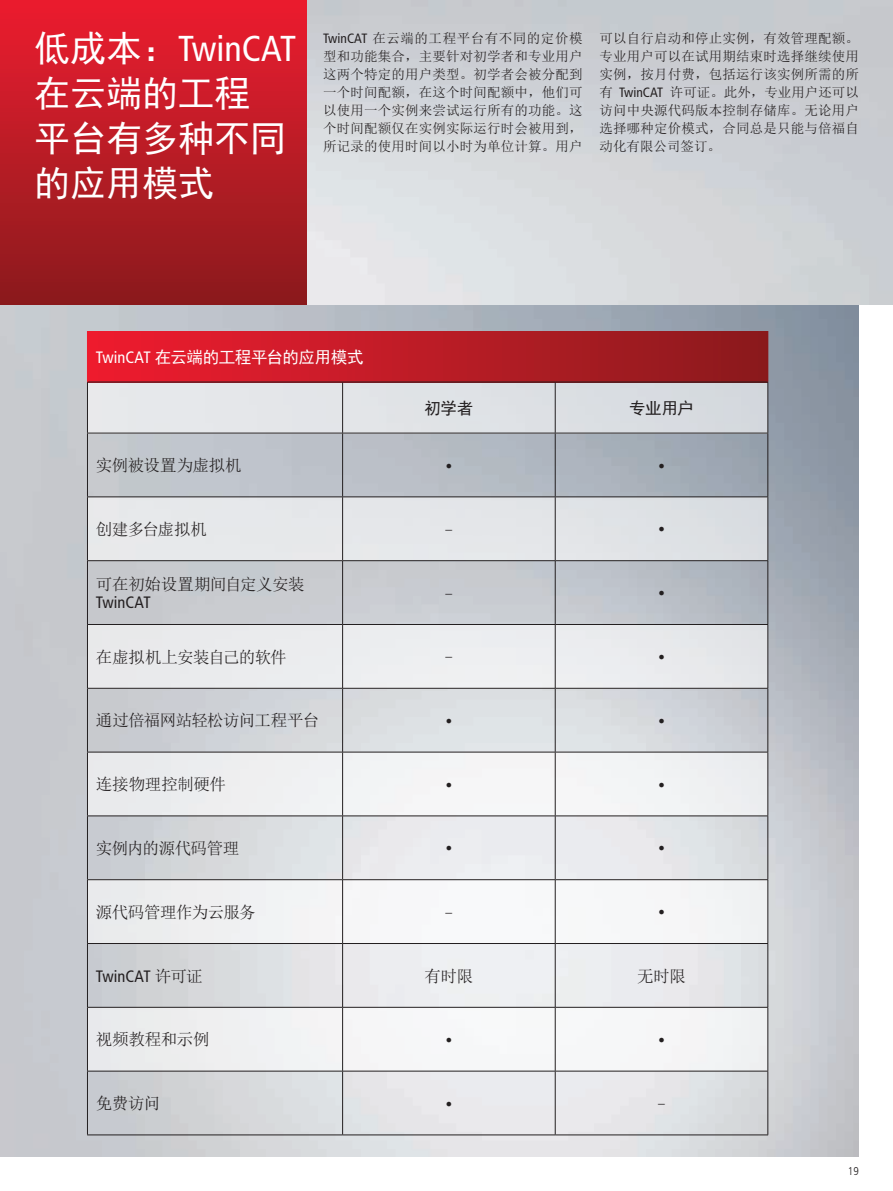
<style>
.page{position:relative;width:893px;height:1191px;background:#fff}
.page>*{position:absolute;margin:0;border:0;box-sizing:border-box;transform-origin:0 0}
.t1{font:36px/45px "Sim Hei";color:#fff}
.t2{font:condensed 36px "Frutiger LT Pro";color:#fff}
.t3{font:16.5px "Sim Sun";letter-spacing:-.03em;color:#231f20}
.t4{font:16.5px "Sim Hei";letter-spacing:-.03em;color:#fff}
.t5{font:condensed 16.5px "Frutiger LT Pro";letter-spacing:-.005em;color:#231f20}
.t6{font:16.5px "Sim Hei";letter-spacing:-.035em;color:#231f20}
.t7{font:13.5px/18px "Sim Sun";letter-spacing:.01em;color:#231f20;text-align:justify}
.t8{font:300 condensed 13.5px "Frutiger LT Pro";color:#231f20}
.t9{font:300 condensed 11.25px "Frutiger LT Pro";color:#231f20}
.t10{font:10.5px "Times New Roman";color:#231f20}
.s1{font-family:"Sim Hei";font-stretch:normal}
.s2{font-family:"Frutiger LT Pro";font-stretch:condensed}
.s3{font-family:"Sim Sun";font-stretch:normal}
</style>
<div class="page">
<img style="left:0;top:304px;width:859px;height:853px">
<img style="left:306px;top:0;width:587px;height:304px">
<div style="left:0;top:0;width:306px;height:304px;background:linear-gradient(to bottom,#ec1c2f,#8a1a1c)"></div>
<div style="left:88px;top:382px;width:680px;height:51px;background:#e0e3e6"></div>
<div style="left:88px;top:496px;width:680px;height:64px;background:#e5e7e9"></div>
<div style="left:88px;top:625px;width:680px;height:63px;background:#ebecee"></div>
<div style="left:88px;top:752px;width:680px;height:64px;background:#f1f3f4"></div>
<div style="left:88px;top:879px;width:680px;height:64px;background:#f5f5f6"></div>
<div style="left:88px;top:1007px;width:680px;height:64px;background:#f5f4f5"></div>
<div style="left:87px;top:331px;width:681px;height:51px;background:linear-gradient(to right,#f01c2f,#8a1b1d)"></div>
<hr style="left:87px;top:382px;width:256px;height:1px;background:#231f20">
<hr style="left:343px;top:382px;width:212px;height:1px;background:#231f20">
<hr style="left:555px;top:382px;width:213px;height:1px;background:#231f20">
<hr style="left:87px;top:382px;width:1px;height:51px;background:#231f20">
<hr style="left:342px;top:382px;width:1px;height:51px;background:#231f20">
<hr style="left:555px;top:382px;width:1px;height:51px;background:#231f20">
<hr style="left:767px;top:382px;width:1px;height:51px;background:#231f20">
<hr style="left:87px;top:433px;width:256px;height:1px;background:#231f20">
<hr style="left:87px;top:433px;width:1px;height:63px;background:#231f20">
<hr style="left:343px;top:433px;width:212px;height:1px;background:#231f20">
<hr style="left:342px;top:433px;width:1px;height:63px;background:#231f20">
<hr style="left:555px;top:433px;width:213px;height:1px;background:#231f20">
<hr style="left:555px;top:433px;width:1px;height:63px;background:#231f20">
<hr style="left:767px;top:433px;width:1px;height:63px;background:#231f20">
<hr style="left:87px;top:496px;width:256px;height:1px;background:#231f20">
<hr style="left:87px;top:497px;width:1px;height:63px;background:#231f20">
<hr style="left:343px;top:496px;width:212px;height:1px;background:#231f20">
<hr style="left:342px;top:497px;width:1px;height:63px;background:#231f20">
<hr style="left:555px;top:496px;width:213px;height:1px;background:#231f20">
<hr style="left:555px;top:497px;width:1px;height:63px;background:#231f20">
<hr style="left:767px;top:497px;width:1px;height:63px;background:#231f20">
<hr style="left:87px;top:560px;width:256px;height:1px;background:#231f20">
<hr style="left:87px;top:561px;width:1px;height:63px;background:#231f20">
<hr style="left:343px;top:560px;width:212px;height:1px;background:#231f20">
<hr style="left:342px;top:561px;width:1px;height:63px;background:#231f20">
<hr style="left:555px;top:560px;width:213px;height:1px;background:#231f20">
<hr style="left:555px;top:561px;width:1px;height:63px;background:#231f20">
<hr style="left:767px;top:561px;width:1px;height:63px;background:#231f20">
<hr style="left:87px;top:624px;width:256px;height:1px;background:#231f20">
<hr style="left:87px;top:625px;width:1px;height:63px;background:#231f20">
<hr style="left:343px;top:624px;width:212px;height:1px;background:#231f20">
<hr style="left:342px;top:625px;width:1px;height:63px;background:#231f20">
<hr style="left:555px;top:624px;width:213px;height:1px;background:#231f20">
<hr style="left:555px;top:625px;width:1px;height:63px;background:#231f20">
<hr style="left:767px;top:625px;width:1px;height:63px;background:#231f20">
<hr style="left:87px;top:688px;width:256px;height:1px;background:#231f20">
<hr style="left:87px;top:688px;width:1px;height:64px;background:#231f20">
<hr style="left:343px;top:688px;width:212px;height:1px;background:#231f20">
<hr style="left:342px;top:688px;width:1px;height:64px;background:#231f20">
<hr style="left:555px;top:688px;width:213px;height:1px;background:#231f20">
<hr style="left:555px;top:688px;width:1px;height:64px;background:#231f20">
<hr style="left:767px;top:688px;width:1px;height:64px;background:#231f20">
<hr style="left:87px;top:752px;width:256px;height:1px;background:#231f20">
<hr style="left:87px;top:752px;width:1px;height:63px;background:#231f20">
<hr style="left:343px;top:752px;width:212px;height:1px;background:#231f20">
<hr style="left:342px;top:752px;width:1px;height:63px;background:#231f20">
<hr style="left:555px;top:752px;width:213px;height:1px;background:#231f20">
<hr style="left:555px;top:752px;width:1px;height:63px;background:#231f20">
<hr style="left:767px;top:752px;width:1px;height:63px;background:#231f20">
<hr style="left:87px;top:815px;width:256px;height:1px;background:#231f20">
<hr style="left:87px;top:816px;width:1px;height:63px;background:#231f20">
<hr style="left:343px;top:815px;width:212px;height:1px;background:#231f20">
<hr style="left:342px;top:816px;width:1px;height:63px;background:#231f20">
<hr style="left:555px;top:815px;width:213px;height:1px;background:#231f20">
<hr style="left:555px;top:816px;width:1px;height:63px;background:#231f20">
<hr style="left:767px;top:816px;width:1px;height:63px;background:#231f20">
<hr style="left:87px;top:879px;width:256px;height:1px;background:#231f20">
<hr style="left:87px;top:880px;width:1px;height:63px;background:#231f20">
<hr style="left:343px;top:879px;width:212px;height:1px;background:#231f20">
<hr style="left:342px;top:880px;width:1px;height:63px;background:#231f20">
<hr style="left:555px;top:879px;width:213px;height:1px;background:#231f20">
<hr style="left:555px;top:880px;width:1px;height:63px;background:#231f20">
<hr style="left:767px;top:880px;width:1px;height:63px;background:#231f20">
<hr style="left:87px;top:943px;width:256px;height:1px;background:#231f20">
<hr style="left:87px;top:943px;width:1px;height:64px;background:#231f20">
<hr style="left:343px;top:943px;width:212px;height:1px;background:#231f20">
<hr style="left:342px;top:943px;width:1px;height:64px;background:#231f20">
<hr style="left:555px;top:943px;width:213px;height:1px;background:#231f20">
<hr style="left:555px;top:943px;width:1px;height:64px;background:#231f20">
<hr style="left:767px;top:943px;width:1px;height:64px;background:#231f20">
<hr style="left:87px;top:1007px;width:256px;height:1px;background:#231f20">
<hr style="left:87px;top:1007px;width:1px;height:63px;background:#231f20">
<hr style="left:343px;top:1007px;width:212px;height:1px;background:#231f20">
<hr style="left:342px;top:1007px;width:1px;height:63px;background:#231f20">
<hr style="left:555px;top:1007px;width:213px;height:1px;background:#231f20">
<hr style="left:555px;top:1007px;width:1px;height:63px;background:#231f20">
<hr style="left:767px;top:1007px;width:1px;height:63px;background:#231f20">
<hr style="left:87px;top:1070px;width:256px;height:1px;background:#231f20">
<hr style="left:87px;top:1071px;width:1px;height:63px;background:#231f20">
<hr style="left:343px;top:1070px;width:212px;height:1px;background:#231f20">
<hr style="left:342px;top:1071px;width:1px;height:63px;background:#231f20">
<hr style="left:555px;top:1070px;width:213px;height:1px;background:#231f20">
<hr style="left:555px;top:1071px;width:1px;height:63px;background:#231f20">
<hr style="left:767px;top:1071px;width:1px;height:63px;background:#231f20">
<hr style="left:87px;top:1134px;width:256px;height:1px;background:#231f20">
<hr style="left:343px;top:1134px;width:212px;height:1px;background:#231f20">
<hr style="left:555px;top:1134px;width:213px;height:1px;background:#231f20">
<hr style="left:767px;top:331px;width:1px;height:51px;background:#fff">
<hr style="left:87px;top:331px;width:1px;height:51px;background:#fff">
<h1 class="t2" style="left:34px;top:28px;width:264px"><span class="s1">低成本：</span>TwinCAT</h1>
<h1 class="t1" style="left:34px;top:71px;width:253px">在云端的工程平台有多种不同的应用模式</h1>
<p class="t7" style="left:323px;top:29px;width:261px"><span class="s2">TwinCAT</span> 在云端的工程平台有不同的定价模型和功能集合，主要针对初学者和专业用户这两个特定的用户类型。初学者会被分配到一个时间配额，在这个时间配额中，他们可以使用一个实例来尝试运行所有的功能。这个时间配额仅在实例实际运行时会被用到，所记录的使用时间以小时为单位计算。用户</p>
<p class="t7" style="left:600px;top:29px;width:261px">可以自行启动和停止实例，有效管理配额。专业用户可以在试用期结束时选择继续使用实例，按月付费，包括运行该实例所需的所有 <span class="s2">TwinCAT</span> 许可证。此外，专业用户还可以访问中央源代码版本控制存储库。无论用户选择哪种定价模式，合同总是只能与倍福自动化有限公司签订。</p>
<p class="t4" style="left:96px;top:348px;width:269px"><span class="s2">TwinCAT</span> 在云端的工程平台的应用模式</p>
<p class="t6" style="left:425px;top:399px;width:50px">初学者</p>
<p class="t6" style="left:629px;top:399px;width:66px">专业用户</p>
<p class="t3" style="left:96px;top:457px;width:147px">实例被设置为虚拟机</p>
<p class="t10" style="left:446px;top:458px;width:8px">●</p>
<p class="t10" style="left:658px;top:458px;width:8px">●</p>
<p class="t3" style="left:96px;top:521px;width:113px">创建多台虚拟机</p>
<p class="t8" style="left:446px;top:521px;width:8px">–</p>
<p class="t10" style="left:658px;top:522px;width:8px">●</p>
<p class="t3" style="left:96px;top:575px;width:210px">可在初始设置期间自定义安装</p>
<p class="t5" style="left:96px;top:592px;width:56px">TwinCAT</p>
<p class="t8" style="left:446px;top:585px;width:8px">–</p>
<p class="t10" style="left:658px;top:585px;width:8px">●</p>
<p class="t3" style="left:96px;top:648px;width:192px">在虚拟机上安装自己的软件</p>
<p class="t8" style="left:446px;top:649px;width:8px">–</p>
<p class="t10" style="left:658px;top:649px;width:8px">●</p>
<p class="t3" style="left:96px;top:712px;width:225px">通过倍福网站轻松访问工程平台</p>
<p class="t10" style="left:446px;top:713px;width:8px">●</p>
<p class="t10" style="left:658px;top:713px;width:8px">●</p>
<p class="t3" style="left:96px;top:776px;width:132px">连接物理控制硬件</p>
<p class="t10" style="left:446px;top:777px;width:8px">●</p>
<p class="t10" style="left:658px;top:777px;width:8px">●</p>
<p class="t3" style="left:96px;top:840px;width:145px">实例内的源代码管理</p>
<p class="t10" style="left:446px;top:841px;width:8px">●</p>
<p class="t10" style="left:658px;top:841px;width:8px">●</p>
<p class="t3" style="left:96px;top:903px;width:161px">源代码管理作为云服务</p>
<p class="t8" style="left:446px;top:904px;width:8px">–</p>
<p class="t10" style="left:658px;top:904px;width:8px">●</p>
<p class="t5" style="left:96px;top:966px;width:108px">TwinCAT <span class="s3">许可证</span></p>
<p class="t3" style="left:425px;top:967px;width:50px">有时限</p>
<p class="t3" style="left:637px;top:967px;width:50px">无时限</p>
<p class="t3" style="left:96px;top:1031px;width:115px">视频教程和示例</p>
<p class="t10" style="left:446px;top:1032px;width:8px">●</p>
<p class="t10" style="left:658px;top:1032px;width:8px">●</p>
<p class="t3" style="left:96px;top:1095px;width:66px">免费访问</p>
<p class="t10" style="left:446px;top:1096px;width:8px">●</p>
<p class="t8" style="left:658px;top:1095px;width:8px">–</p>
<p class="t9" style="left:848px;top:1164px;width:13px">19</p>
</div>
